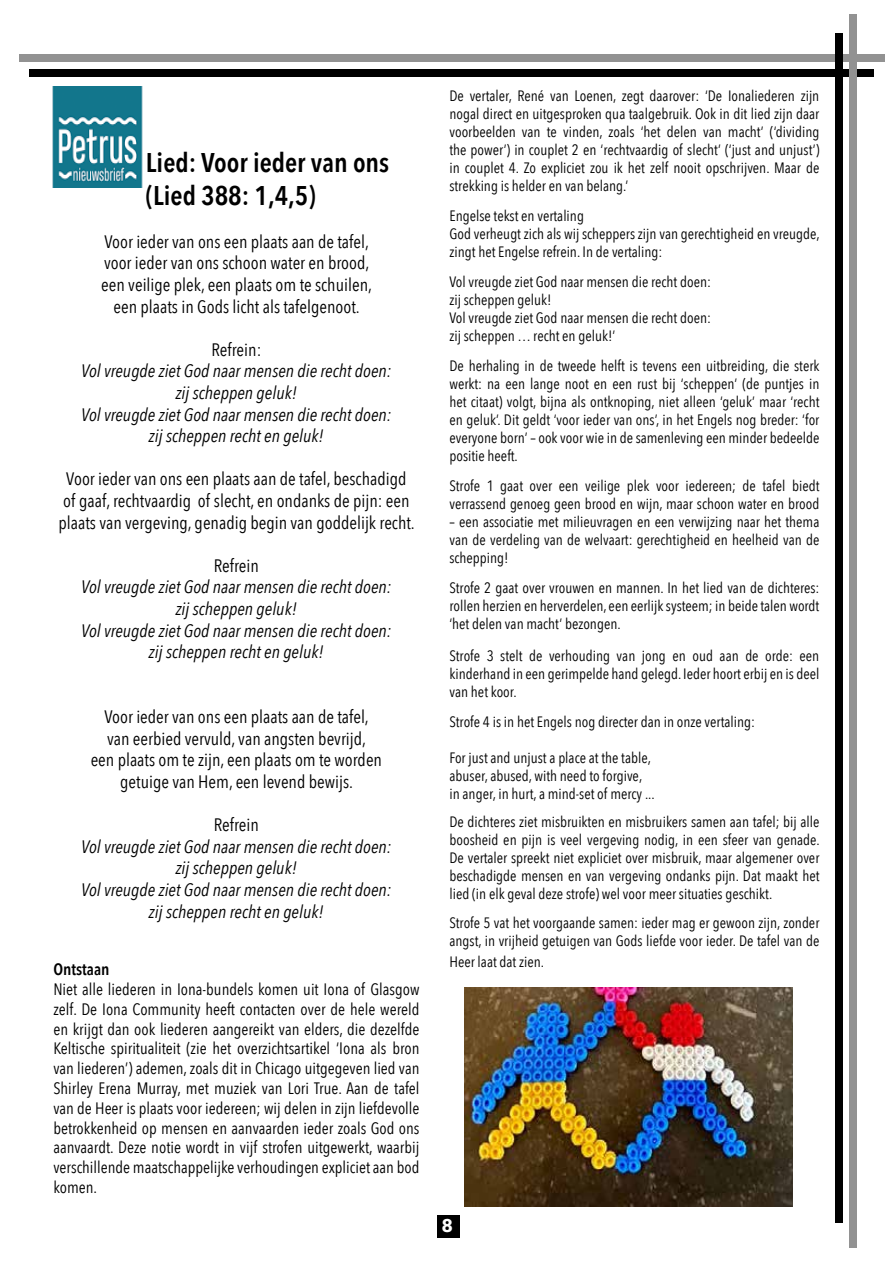
<style>
.page{position:relative;width:893px;height:1263px;background:#fff}
.page>*{position:absolute;margin:0;border:0;box-sizing:border-box;transform-origin:0 0}
.t1{font:600 27px/32.4px "Avenir Next Condensed";color:#000}
.t2{font:18px/21.6px "Avenir Next Condensed";color:#000;text-align:center}
.t3{font:italic 18px/21.6px "Avenir Next Condensed";color:#000;text-align:center}
.t4{font:700 18px "Avenir Next";color:#fff}
.t5{font:16.5px/19.8px "Avenir Next Condensed";color:#000;text-align:justify}
.t6{font:600 16.5px "Avenir Next Condensed";color:#000}
.t7{font:15px/18px "Avenir Next Condensed";color:#000;text-align:justify}
</style>
<div class="page">
<div style="left:29px;top:69px;width:844px;height:8px;background:#000"></div>
<div style="left:849px;top:14px;width:8px;height:1233px;background:#929292"></div>
<div style="left:19px;top:54px;width:866px;height:8px;background:#929292"></div>
<div style="left:834px;top:33px;width:8px;height:1189px;background:#000"></div>
<div style="left:437px;top:1215px;width:22px;height:23px;background:#000"></div>
<img style="left:52px;top:86px;width:91px;height:101px">
<img style="left:465px;top:988px;width:327px;height:219px">
<h1 class="t1" style="left:146px;top:146px;width:245px">Lied: Voor ieder van ons (Lied 388: 1,4,5)</h1>
<p class="t2" style="left:101px;top:230px;width:272px">Voor ieder van ons een plaats aan de tafel, voor ieder van ons schoon water en brood, een veilige plek, een plaats om te schuilen, een plaats in Gods licht als tafelgenoot.</p>
<p class="t2" style="left:211px;top:338px;width:51px">Refrein:</p>
<p class="t3" style="left:81px;top:360px;width:312px">Vol vreugde ziet God naar mensen die recht doen: zij scheppen geluk!<br>Vol vreugde ziet God naar mensen die recht doen: zij scheppen recht en geluk!</p>
<p class="t2" style="left:59px;top:467px;width:358px">Voor ieder van ons een plaats aan de tafel, beschadigd of gaaf, rechtvaardig of slecht, en ondanks de pijn: een plaats van vergeving, genadig begin van goddelijk recht.</p>
<p class="t2" style="left:214px;top:554px;width:47px">Refrein</p>
<p class="t3" style="left:81px;top:576px;width:312px">Vol vreugde ziet God naar mensen die recht doen: zij scheppen geluk!<br>Vol vreugde ziet God naar mensen die recht doen: zij scheppen recht en geluk!</p>
<p class="t2" style="left:91px;top:705px;width:293px">Voor ieder van ons een plaats aan de tafel,<br>van eerbied vervuld, van angsten bevrijd,<br>een plaats om te zijn, een plaats om te worden getuige van Hem, een levend bewijs.</p>
<p class="t2" style="left:214px;top:813px;width:47px">Refrein</p>
<p class="t3" style="left:81px;top:836px;width:312px">Vol vreugde ziet God naar mensen die recht doen: zij scheppen geluk!<br>Vol vreugde ziet God naar mensen die recht doen: zij scheppen recht en geluk!</p>
<p class="t6" style="left:53px;top:955px;width:58px">Ontstaan</p>
<p class="t5" style="left:53px;top:978px;width:368px">Niet alle liederen in Iona-bundels komen uit Iona of Glasgow zelf. De Iona Community heeft contacten over de hele wereld en krijgt dan ook liederen aangereikt van elders, die dezelfde Keltische spiritualiteit (zie het overzichtsartikel ‘Iona als bron van liederen’) ademen, zoals dit in Chicago uitgegeven lied van Shirley Erena Murray, met muziek van Lori True. Aan de tafel van de Heer is plaats voor iedereen; wij delen in zijn liefdevolle betrokkenheid op mensen en aanvaarden ieder zoals God ons aanvaardt. Deze notie wordt in vijf strofen uitgewerkt, waarbij verschillende maatschappelijke verhoudingen expliciet aan bod komen.</p>
<p class="t7" style="left:449px;top:86px;width:371px">De vertaler, René van Loenen, zegt daarover: ‘De Ionaliederen zijn nogal direct en uitgesproken qua taalgebruik. Ook in dit lied zijn daar voorbeelden van te vinden, zoals ‘het delen van macht’ (‘dividing the power’) in couplet 2 en ‘rechtvaardig of slecht’ (‘just and unjust’) in couplet 4. Zo expliciet zou ik het zelf nooit opschrijven. Maar de strekking is helder en van belang.’</p>
<p class="t7" style="left:449px;top:206px;width:372px;text-align:left">Engelse tekst en vertaling<br>God verheugt zich als wij scheppers zijn van gerechtigheid en vreugde, zingt het Engelse refrein. In de vertaling:</p>
<p class="t7" style="left:449px;top:272px;width:263px;text-align:left">Vol vreugde ziet God naar mensen die recht doen: zij scheppen geluk!<br>Vol vreugde ziet God naar mensen die recht doen: zij scheppen … recht en geluk!’</p>
<p class="t7" style="left:449px;top:356px;width:371px">De herhaling in de tweede helft is tevens een uitbreiding, die sterk werkt: na een lange noot en een rust bij ‘scheppen’ (de puntjes in het citaat) volgt, bijna als ontknoping, niet alleen ‘geluk’ maar ‘recht en geluk’. Dit geldt ‘voor ieder van ons’, in het Engels nog breder: ‘for everyone born’ – ook voor wie in de samenleving een minder bedeelde positie heeft.</p>
<p class="t7" style="left:449px;top:476px;width:371px">Strofe 1 gaat over een veilige plek voor iedereen; de tafel biedt verrassend genoeg geen brood en wijn, maar schoon water en brood</p>
<p class="t7" style="left:449px;top:512px;width:371px">– een associatie met milieuvragen en een verwijzing naar het thema van de verdeling van de welvaart: gerechtigheid en heelheid van de schepping!</p>
<p class="t7" style="left:449px;top:578px;width:371px">Strofe 2 gaat over vrouwen en mannen. In het lied van de dichteres: rollen herzien en herverdelen, een eerlijk systeem; in beide talen wordt ‘het delen van macht’ bezongen.</p>
<p class="t7" style="left:449px;top:646px;width:371px">Strofe 3 stelt de verhouding van jong en oud aan de orde: een kinderhand in een gerimpelde hand gelegd. Ieder hoort erbij en is deel van het koor.</p>
<p class="t7" style="left:449px;top:712px;width:307px">Strofe 4 is in het Engels nog directer dan in onze vertaling:</p>
<p class="t7" style="left:449px;top:748px;width:207px;text-align:left">For just and unjust a place at the table, abuser, abused, with need to forgive, in anger, in hurt, a mind-set of mercy ...</p>
<p class="t7" style="left:449px;top:812px;width:372px">De dichteres ziet misbruikten en misbruikers samen aan tafel; bij alle boosheid en pijn is veel vergeving nodig, in een sfeer van genade.<br>De vertaler spreekt niet expliciet over misbruik, maar algemener over beschadigde mensen en van vergeving ondanks pijn. Dat maakt het lied (in elk geval deze strofe) wel voor meer situaties geschikt.</p>
<p class="t7" style="left:449px;top:913px;width:371px">Strofe 5 vat het voorgaande samen: ieder mag er gewoon zijn, zonder angst, in vrijheid getuigen van Gods liefde voor ieder. De tafel van de</p>
<p class="t7" style="left:449px;top:952px;width:96px">Heer laat dat zien.</p>
<p class="t4" style="left:441px;top:1210px;width:13px">8</p>
</div>
